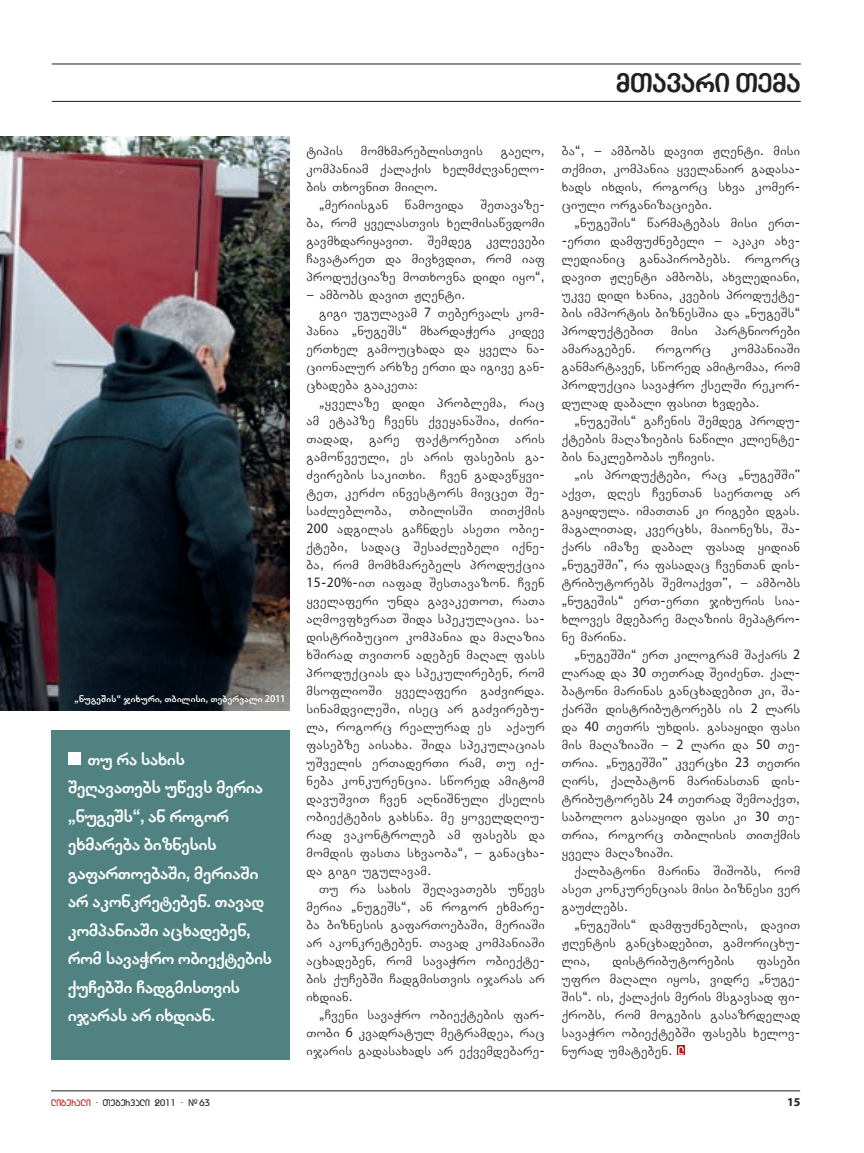
<style>
.page{position:relative;width:864px;height:1153px;background:#fff}
.page>*{position:absolute;margin:0;border:0;box-sizing:border-box;transform-origin:0 0}
.t1{font:700 27px "A Kolkhety M";letter-spacing:-.01em;color:#231f20}
.t2{font:700 18px/28.5px "A Kolkhety N";color:#fff}
.t3{font:13.5px/18px "A Kolkhety N";letter-spacing:.02em;color:#231f20;text-align:justify}
.t4{font:700 12px "Myriad Pro";color:#231f20}
.t5{font:10.5px "Bauhaus Mtavruli Thin A";color:#231f20}
.t6{font:10.5px "Bauhaus Mtavruli Thin A";color:#c4121a}
.t7{font:700 9.75px "A Kolkhety N";letter-spacing:.03em;color:#fff}
.s1{font-family:"Myriad Pro"}
</style>
<div class="page">
<hr style="left:52px;top:64px;width:748px;height:1px;background:#231f20">
<hr style="left:52px;top:101px;width:748px;height:1px;background:#231f20">
<img style="left:0;top:136px;width:290px;height:574px">
<svg style="left:677px;top:1045px;width:7px;height:10px"></svg>
<svg style="left:678px;top:1046px;width:5px;height:8px"></svg>
<div style="left:51px;top:730px;width:239px;height:329px;background:#518282"></div>
<div style="left:68px;top:751px;width:13px;height:13px;background:#fff"></div>
<hr style="left:51px;top:1090px;width:748px;height:1px;background:#231f20">
<p class="t7" style="left:75px;top:694px;width:212px">`NUGESIS~ JIXURI, TBILISI, TEBERVALI 2011</p>
<h2 class="t2" style="left:68px;top:745px;width:205px;text-indent:20px">TU RA SAXIS<br>SERAVATEBS UWEVS MERIA „NUGESS“, AN ROGOR<br>EXMAREBA BIZNESIS<br>GAFARTOEBASI, MERIASI<br>AR AKONKRETEBEN. TAVAD<br>KOMPANIASI ACXADEBEN,<br>ROM SAVAWRO OBIEQTEBIS<br>QUCEBSI CADGMISTVIS<br>IJARAS AR IXDIAN.</h2>
<h1 class="t1" style="left:616px;top:70px;width:186px">MTAVARI TEMA</h1>
<p class="t3" style="left:306px;top:142px;width:38px">TIPIS</p>
<p class="t3" style="left:361px;top:142px;width:123px">MOMXMAREBLISTVIS</p>
<p class="t3" style="left:306px;top:142px;width:240px;text-indent:194px">GAERO, KOMPANIAM QALAQIS XELMZRVANELO-BIS TXOVNIT MIIRO.</p>
<p class="t3" style="left:306px;top:196px;width:240px;text-indent:13px">„MERIISGAN WAMOVIDA SETAVAZE-BA, ROM YVELASTVIS XELMISAWVDOMI GAVMXDARIYAVIT. SEMDEG KVLEVEBI CAVATARET DA MIVXVDIT, ROM IAF PRODUQCIAZE MOTXOVNA DIDI IYO“, _ AMBOBS DAVIT JRENTI.</p>
<p class="t3" style="left:306px;top:304px;width:240px;text-indent:13px">GIGI UGULAVAM 7 TEBERVALS KOM-PANIA „NUGESS“ MXARDAWERA KIDEV ERTXEL GAMOUCXADA DA YVELA NA-CIONALUR ARXZE ERTI DA IGIVE GAN-CXADEBA GAAKETA:</p>
<p class="t3" style="left:306px;top:394px;width:240px;text-indent:13px">„YVELAZE DIDI PROBLEMA, RAC AM ETAPZE CVENS QVEYANASIA, ZIRI-TADAD, GARE FAQTOREBIT ARIS GAMOWVEULI, ES ARIS FASEBIS GA-ZVIREBIS SAKITXI. CVEN GADAVWYVI-TET, KERZO INVESTORS MIVCET SE-SAZLEBLOBA,</p>
<p class="t3" style="left:409px;top:502px;width:65px">TBILISSI</p>
<p class="t3" style="left:306px;top:502px;width:240px;text-indent:184px">TITQMIS 200 ADGILAS GACNDES ASETI OBIE-QTEBI, SADAC SESAZLEBELI IQNE-BA, ROM MOMXMAREBELS PRODUQCIA 15-20%-IT IAFAD SESTAVAZON. CVEN YVELAFERI UNDA GAVAKETOT, RATA ARMOVFXVRAT SIDA SPEKULACIA. SA-DISTRIBUCIO KOMPANIA DA MARAZIA XSIRAD TVITON ADEBEN MARAL FASS PRODUQCIAS DA SPEKULIREBEN, ROM MSOFLIOSI YVELAFERI GAZVIRDA.<br>SINAMDVILESI, ISEC AR GAZVIREBU-LA, ROGORC REALURAD ES AQAUR FASEBZE AISAXA. SIDA SPEKULACIAS USVELIS ERTADERTI RAM, TU IQ-NEBA KONKURENCIA. SWORED AMITOM DAVUSVIT CVEN ARNISNULI QSELIS OBIEQTEBIS GAXSNA. ME YOVELDRIU-RAD VAKONTROLEB AM FASEBS DA MOMDIS FASTA SXVAOBA~, _ GANACXA-DA GIGI UGULAVAM.</p>
<p class="t3" style="left:306px;top:880px;width:240px;text-indent:13px">TU RA SAXIS SERAVATEBS UWEVS MERIA „NUGESS“, AN ROGOR EXMARE-BA BIZNESIS GAFARTOEBASI, MERIASI AR AKONKRETEBEN. TAVAD KOMPANIASI ACXADEBEN, ROM SAVAWRO OBIEQTE-BIS QUCEBSI CADGMISTVIS IJARAS AR IXDIAN.</p>
<p class="t3" style="left:306px;top:1006px;width:240px;text-indent:13px">„CVENI SAVAWRO OBIEQTEBIS FAR-TOBI 6 KVADRATUL METRAMDEA, RAC IJARIS GADASAXADS AR EQVEMDEBARE-</p>
<p class="t3" style="left:561px;top:142px;width:240px">BA“, _ AMBOBS DAVIT JRENTI. MISI TQMIT, KOMPANIA YVELANAIR GADASA-XADS IXDIS, ROGORC SXVA KOMER-CIULI ORGANIZACIEBI.</p>
<p class="t3" style="left:561px;top:214px;width:240px;text-indent:13px">`NUGESIS~ WARMATEBAS MISI ERT--ERTI DAMFUZNEBELI _ AKAKI AXV-LEDIANIC GANAPIROBEBS. ROGORC DAVIT JRENTI AMBOBS, AXVLEDIANI, UKVE DIDI XANIA, KVEBIS PRODUQTE-BIS IMPORTIS BIZNESSIA DA „NUGESS“ PRODUQTEBIT</p>
<p class="t3" style="left:670px;top:322px;width:28px">MISI</p>
<p class="t3" style="left:714px;top:322px;width:87px">PARTNIOREBI</p>
<p class="t3" style="left:561px;top:340px;width:240px;text-indent:169px">KOMPANIASI GANMARTAVEN, SWORED AMITOMAA, ROM PRODUQCIA SAVAWRO QSELSI REKOR-DULAD DABALI FASIT XVDEBA.</p>
<p class="t3" style="left:561px;top:412px;width:240px;text-indent:13px">„NUGESIS“ GACENIS SEMDEG PRODU-QTEBIS MARAZIEBIS NAWILI KLIENTE-BIS NAKLEBOBAS UCIVIS.</p>
<p class="t3" style="left:561px;top:466px;width:240px;text-indent:13px">„IS PRODUQTEBI, RAC „NUGESSI" AQVT, DRES CVENTAN SAERTOD AR GAYIDULA. IMATTAN KI RIGEBI DGAS.<br>MAGALITAD, KVERCXS, MAIONEZS, SA-QARS IMAZE DABAL FASAD YIDIAN „NUGESSI", RA FASADAC CVENTAN DIS-TRIBUTOREBS SEMOAQVT", _ AMBOBS `NUGESIS~ ERT-ERTI JIXURIS SIA-XLOVES MDEBARE MARAZIIS MEPATRO-NE MARINA.</p>
<p class="t3" style="left:561px;top:646px;width:240px;text-indent:13px">„NUGESSI~ ERT KILOGRAM SAQARS 2<br>LARAD DA 30 TETRAD SEIZENT. QAL-BATONI MARINAS GANCXADEBIT KI, SA-QARSI DISTRIBUTOREBS IS 2 LARS DA 40 TETRS UXDIS. GASAYIDI FASI MIS MARAZIASI _ 2 LARI DA 50 TE-TRIA. „NUGESSI" KVERCXI 23 TETRI RIRS, QALBATON MARINASTAN DIS-TRIBUTOREBS 24 TETRAD SEMOAQVT, SABOLOO GASAYIDI FASI KI 30 TE-TRIA, ROGORC TBILISIS TITQMIS YVELA MARAZIASI.</p>
<p class="t3" style="left:561px;top:862px;width:240px;text-indent:13px">QALBATONI MARINA SISOBS, ROM ASET KONKURENCIAS MISI BIZNESI VER GAUZLEBS.</p>
<p class="t3" style="left:561px;top:916px;width:240px;text-indent:13px">`NUGESIS~ DAMFUZNEBLIS, DAVIT JRENTIS GANCXADEBIT, GAMORICXU-LIA,</p>
<p class="t3" style="left:561px;top:340px;width:75px">AMARAGEBEN.</p>
<p class="t3" style="left:655px;top:340px;width:57px">ROGORC</p>
<p class="t3" style="left:561px;top:952px;width:240px;text-indent:195px">FASEBI UFRO MARALI IYOS, VIDRE „NUGE-SIS“. IS, QALAQIS MERIS MSGAVSAD FI-QROBS, ROM MOGEBIS GASAZRDELAD SAVAWRO OBIEQTEBSI FASEBS XELOV-NURAD UMATEBEN.</p>
<p class="t3" style="left:612px;top:952px;width:123px">DISTRIBUTOREBIS</p>
<p class="t6" style="left:51px;top:1097px;width:41px">LIBERALI</p>
<p class="t4" style="left:786px;top:1094px;width:15px">15</p>
<p class="t5" style="left:96px;top:1097px;width:116px">. TEBERVALI 2011 . <span class="s1">№</span> 63</p>
</div>
